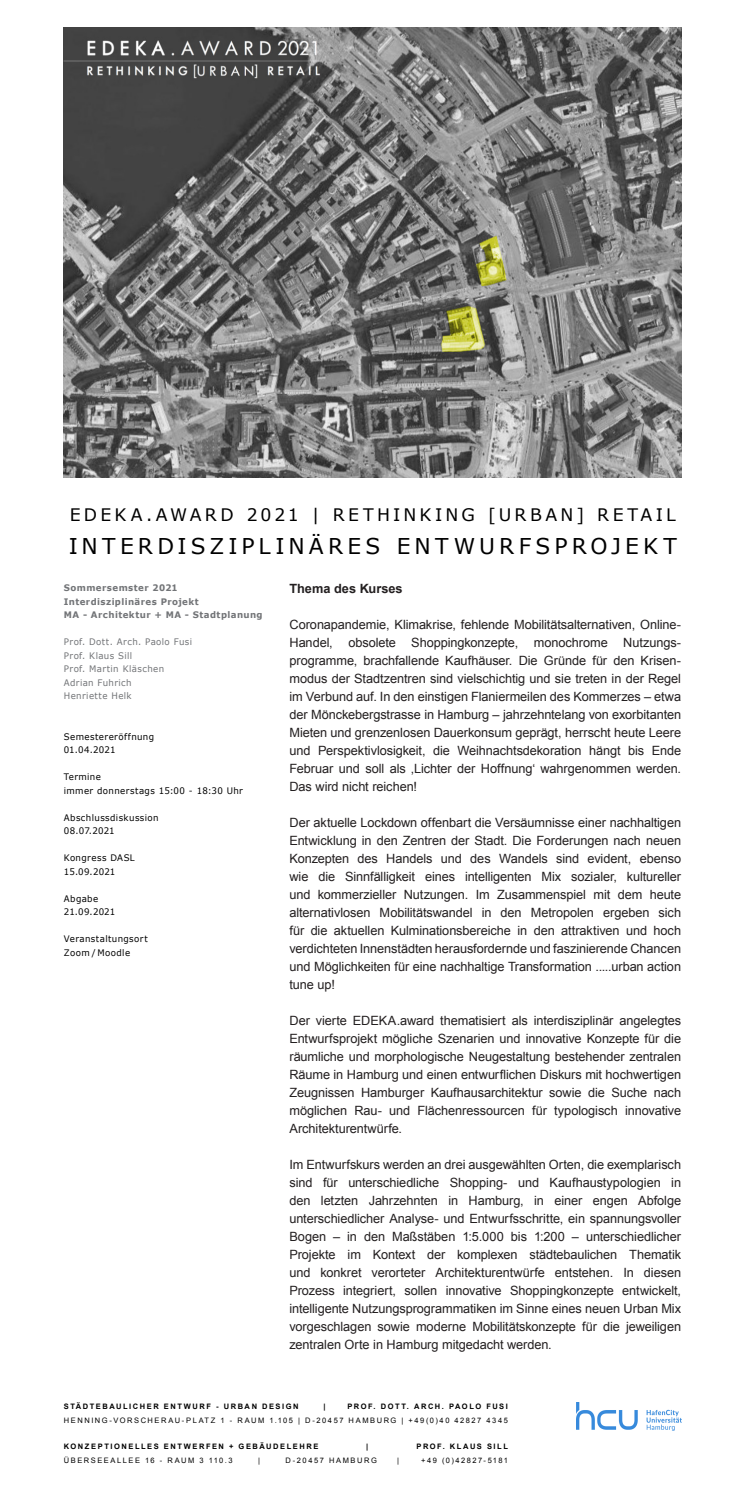
<style>
.page{position:relative;width:745px;height:1489px;background:#fff}
.page>*{position:absolute;margin:0;border:0;box-sizing:border-box;transform-origin:0 0}
.t1{font:21.75px "Verdana";letter-spacing:.19em;color:#000}
.t2{font:17.25px "Verdana";letter-spacing:.19em;color:#000}
.t3{font:12.75px/18px "Arial";letter-spacing:-.005em;color:#231f20;text-align:justify}
.t4{font:700 12.75px "Arial";color:#231f20}
.t5{font:9px "Verdana";letter-spacing:.045em;color:#000;scale:.96 1}
.t6{font:9px "Verdana";letter-spacing:.045em;color:#727477;scale:.96 1}
.t7{font:700 9px "Verdana";letter-spacing:.05em;color:#727477;scale:.96 1}
.t8{font:7.5px "Arial";letter-spacing:.205em;color:#000}
.t9{font:700 7.5px "Arial";letter-spacing:.21em;color:#000}
</style>
<div class="page">
<img style="left:576px;top:1402px;width:104px;height:27px">
<img style="left:64px;top:27px;width:616px;height:450px">
<p class="t2" style="left:70px;top:504px;width:607px">EDEKA.AWARD 2021 | RETHINKING [URBAN] RETAIL</p>
<p class="t1" style="left:69px;top:532px;width:609px">INTERDISZIPLINÄRES ENTWURFSPROJEKT</p>
<p class="t7" style="left:64px;top:582px;width:120px">Sommersemster 2021</p>
<p class="t7" style="left:64px;top:595px;width:142px">Interdisziplinäres Projekt</p>
<p class="t7" style="left:64px;top:609px;width:208px">MA - Architektur + MA - Stadtplanung</p>
<p class="t6" style="left:64px;top:636px;width:135px">Prof. Dott. Arch. Paolo Fusi</p>
<p class="t6" style="left:64px;top:649px;width:73px">Prof. Klaus Sill</p>
<p class="t6" style="left:64px;top:663px;width:106px">Prof. Martin Kläschen</p>
<p class="t6" style="left:64px;top:676px;width:72px">Adrian Fuhrich</p>
<p class="t6" style="left:64px;top:690px;width:72px">Henriette Helk</p>
<p class="t5" style="left:64px;top:730px;width:95px">Semestereröffnung</p>
<p class="t5" style="left:64px;top:744px;width:55px">01.04.2021</p>
<p class="t5" style="left:64px;top:771px;width:40px">Termine</p>
<p class="t5" style="left:64px;top:784px;width:188px">immer donnerstags 15:00 - 18:30 Uhr</p>
<p class="t5" style="left:64px;top:811px;width:100px">Abschlussdiskussion</p>
<p class="t5" style="left:64px;top:825px;width:55px">08.07.2021</p>
<p class="t5" style="left:64px;top:852px;width:75px">Kongress DASL</p>
<p class="t5" style="left:64px;top:865px;width:55px">15.09.2021</p>
<p class="t5" style="left:64px;top:892px;width:37px">Abgabe</p>
<p class="t5" style="left:64px;top:906px;width:55px">21.09.2021</p>
<p class="t5" style="left:64px;top:933px;width:89px">Veranstaltungsort</p>
<p class="t5" style="left:64px;top:946px;width:71px">Zoom / Moodle</p>
<p class="t4" style="left:289px;top:580px;width:115px">Thema des Kurses</p>
<p class="t3" style="left:289px;top:615px;width:393px">Coronapandemie, Klimakrise, fehlende Mobilitätsalternativen, Online-Handel, obsolete Shoppingkonzepte, monochrome Nutzungs&shy;programme, brachfallende Kaufhäuser. Die Gründe für den Krisen&shy;modus der Stadtzentren sind vielschichtig und sie treten in der Regel im Verbund auf. In den einstigen Flaniermeilen des Kommerzes – etwa der Mönckebergstrasse in Hamburg – jahrzehntelang von exorbitanten Mieten und grenzenlosen Dauerkonsum geprägt, herrscht heute Leere und Perspektivlosigkeit, die Weihnachtsdekoration hängt bis Ende Februar und soll als ‚Lichter der Hoffnung‘ wahrgenommen werden.<br>Das wird nicht reichen!</p>
<p class="t3" style="left:289px;top:813px;width:393px">Der aktuelle Lockdown offenbart die Versäumnisse einer nachhaltigen Entwicklung in den Zentren der Stadt. Die Forderungen nach neuen Konzepten des Handels und des Wandels sind evident, ebenso wie die Sinnfälligkeit eines intelligenten Mix sozialer, kultureller und kommerzieller Nutzungen. Im Zusammenspiel mit dem heute alternativlosen Mobilitätswandel in den Metropolen ergeben sich für die aktuellen Kulminationsbereiche in den attraktiven und hoch verdichteten Innenstädten herausfordernde und faszinierende Chancen und Möglichkeiten für eine nachhaltige Transformation .....urban action tune up!</p>
<p class="t3" style="left:289px;top:1011px;width:393px">Der vierte EDEKA.award thematisiert als interdisziplinär angelegtes Entwurfsprojekt mögliche Szenarien und innovative Konzepte für die räumliche und morphologische Neugestaltung bestehender zentralen Räume in Hamburg und einen entwurflichen Diskurs mit hochwertigen Zeugnissen Hamburger Kaufhausarchitektur sowie die Suche nach möglichen Rau- und Flächenressourcen für typologisch innovative Architekturentwürfe.</p>
<p class="t3" style="left:289px;top:1155px;width:393px">Im Entwurfskurs werden an drei ausgewählten Orten, die exemplarisch sind für unterschiedliche Shopping- und Kaufhaustypologien in den letzten Jahrzehnten in Hamburg, in einer engen Abfolge unterschiedlicher Analyse- und Entwurfsschritte, ein spannungsvoller Bogen – in den Maßstäben 1:5.000 bis 1:200 – unterschiedlicher Projekte im Kontext der komplexen städtebaulichen Thematik und konkret verorteter Architekturentwürfe entstehen. In diesen Prozess integriert, sollen innovative Shoppingkonzepte entwickelt, intelligente Nutzungsprogrammatiken im Sinne eines neuen Urban Mix vorgeschlagen sowie moderne Mobilitätskonzepte für die jeweiligen zentralen Orte in Hamburg mitgedacht werden.</p>
<p class="t9" style="left:64px;top:1401px;width:236px">STÄDTEBAULICHER ENTWURF - URBAN DESIGN</p>
<p class="t9" style="left:323px;top:1401px;width:4px">|</p>
<p class="t9" style="left:347px;top:1401px;width:162px">PROF. DOTT. ARCH. PAOLO FUSI</p>
<p class="t8" style="left:64px;top:1415px;width:445px">HENNING-VORSCHERAU-PLATZ 1 - RAUM 1.105 | D-20457 HAMBURG | +49(0)40 42827 4345</p>
<p class="t9" style="left:64px;top:1441px;width:256px">KONZEPTIONELLES ENTWERFEN + GEBÄUDELEHRE</p>
<p class="t9" style="left:366px;top:1441px;width:4px">|</p>
<p class="t9" style="left:416px;top:1441px;width:93px">PROF. KLAUS SILL</p>
<p class="t8" style="left:64px;top:1454px;width:170px">ÜBERSEEALLEE 16 - RAUM 3 110.3</p>
<p class="t8" style="left:258px;top:1454px;width:3px">|</p>
<p class="t8" style="left:285px;top:1454px;width:93px">D-20457 HAMBURG</p>
<p class="t8" style="left:397px;top:1454px;width:3px">|</p>
<p class="t8" style="left:421px;top:1454px;width:88px">+49 (0)42827-5181</p>
</div>
